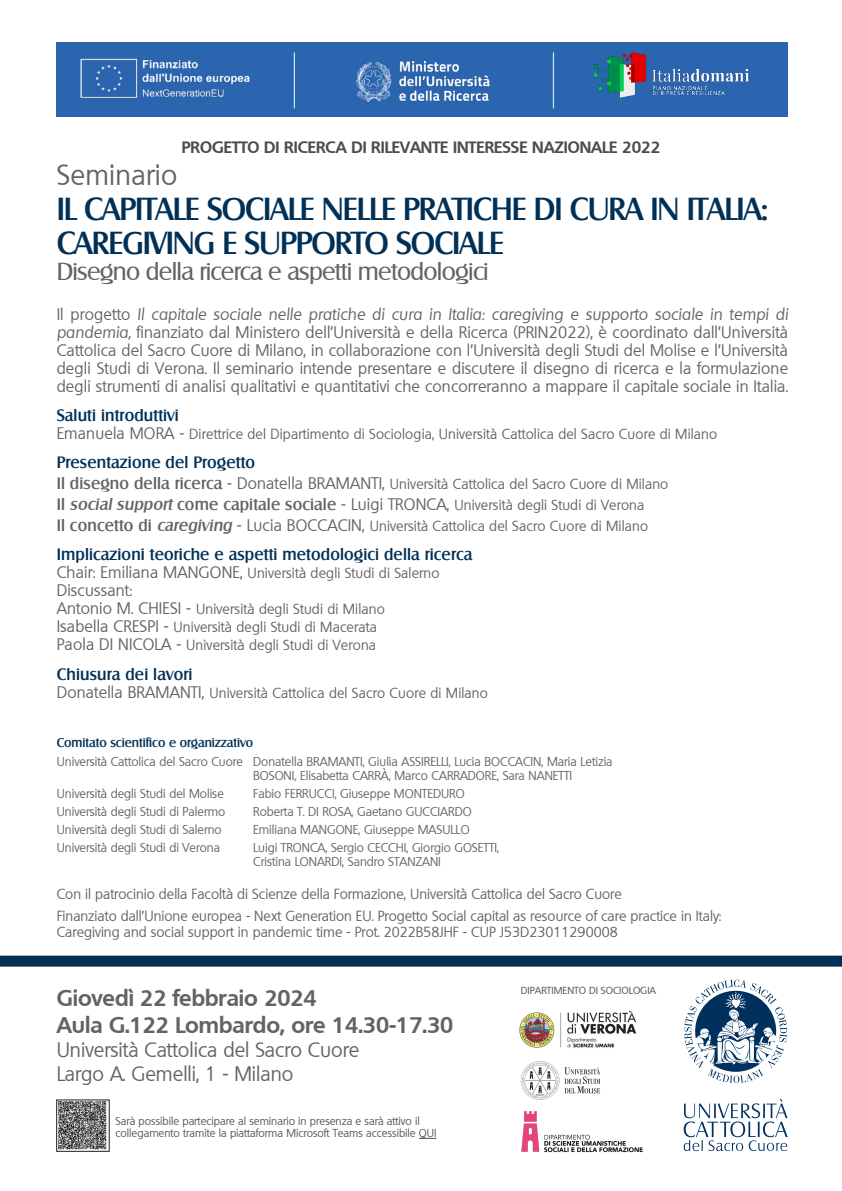
<style>
.page{position:relative;width:842px;height:1191px;background:#fff}
.page>*{position:absolute;margin:0;border:0;box-sizing:border-box;transform-origin:0 0}
.t1{font:500 31px "Salzburg";letter-spacing:-.03em;color:#003056}
.t2{font:28px "Quebec";letter-spacing:.01em;color:#636366}
.t3{font:24px "Salzburg";letter-spacing:-.03em;color:#636366}
.t4{font:700 22px "Quebec";color:#636366}
.t5{font:20px "Quebec";color:#636366}
.t6{font:16px/18px "Quebec";letter-spacing:.01em;color:#636366;text-align:justify}
.t7{font:500 16px "Salzburg";letter-spacing:.01em;color:#003056}
.t8{font:700 16px "Quebec";color:#4b4c4d}
.t9{font:14px "Quebec";letter-spacing:.01em;color:#636366}
.t10{font:12.3px/13.9px "Quebec";color:#636366}
.t11{font:500 12.3px "Salzburg";color:#003056}
.t12{font:11px/12px "Quebec";color:#54555a}
.t13{font:500 10px "Quebec";color:#636366}
.s1{font-style:italic}
.s2{font-size:16px}
.s3{font-family:"Salzburg";font-weight:500;font-size:16px}
.s4{font-family:"Salzburg";font-weight:500;font-style:italic;font-size:16px}
</style>
<div class="page">
<div style="left:0;top:955px;width:842px;height:11px;background:#003056"></div>
<svg style="left:684px;top:979px;width:103px;height:104px"></svg>
<svg style="left:684px;top:1099px;width:104px;height:52px"></svg>
<div style="left:57px;top:43px;width:731px;height:74px;background:#2b65af"></div>
<img style="left:80px;top:58px;width:170px;height:40px">
<img style="left:357px;top:61px;width:132px;height:41px">
<img style="left:593px;top:52px;width:157px;height:46px">
<hr style="left:294px;top:52px;width:1px;height:56px;background:#cae4f4">
<hr style="left:553px;top:52px;width:1px;height:56px;background:#cae4f4">
<svg style="left:521px;top:1061px;width:79px;height:38px"></svg>
<img style="left:519px;top:1010px;width:118px;height:38px">
<img style="left:521px;top:1111px;width:122px;height:42px">
<svg style="left:419px;top:1138px;width:17px;height:1px"></svg>
<img style="left:58px;top:1101px;width:49px;height:48px">
<p class="t8" style="left:182px;top:137px;width:480px">PROGETTO DI RICERCA DI RILEVANTE INTERESSE NAZIONALE 2022</p>
<p class="t2" style="left:57px;top:157px;width:122px">Seminario</p>
<p class="t1" style="left:57px;top:190px;width:713px">IL CAPITALE SOCIALE NELLE PRATICHE DI CURA IN ITALIA:</p>
<p class="t1" style="left:57px;top:224px;width:449px">CAREGIVING E SUPPORTO SOCIALE</p>
<p class="t3" style="left:57px;top:257px;width:434px">Disegno della ricerca e aspetti metodologici</p>
<p class="t6" style="left:57px;top:305px;width:733px">Il progetto <span class="s1">Il capitale sociale nelle pratiche di cura in Italia: caregiving e supporto sociale in tempi di pandemia,</span> finanziato dal Ministero dell’Università e della Ricerca (PRIN2022), è coordinato dall’Università Cattolica del Sacro Cuore di Milano, in collaborazione con l’Università degli Studi del Molise e l’Università degli Studi di Verona. Il seminario intende presentare e discutere il disegno di ricerca e la formulazione degli strumenti di analisi qualitativi e quantitativi che concorreranno a mappare il capitale sociale in Italia.</p>
<p class="t7" style="left:57px;top:405px;width:124px">Saluti introduttivi</p>
<p class="t9" style="left:57px;top:425px;width:662px"><span class="s2">Emanuela MORA -</span> Direttrice del Dipartimento di Sociologia, Università Cattolica del Sacro Cuore di Milano</p>
<p class="t7" style="left:57px;top:453px;width:200px">Presentazione del Progetto</p>
<p class="t9" style="left:57px;top:475px;width:613px"><span class="s3">Il disegno della ricerca</span> <span class="s2">- Donatella BRAMANTI,</span> Università Cattolica del Sacro Cuore di Milano</p>
<p class="t9" style="left:57px;top:496px;width:589px"><span class="s3">Il</span> <span class="s4">social support</span> <span class="s3">come capitale sociale</span> <span class="s2">- Luigi TRONCA,</span> Università degli Studi di Verona</p>
<p class="t9" style="left:57px;top:517px;width:593px"><span class="s3">Il concetto di</span> <span class="s4">caregiving</span> <span class="s2">- Lucia BOCCACIN,</span> Università Cattolica del Sacro Cuore di Milano</p>
<p class="t7" style="left:57px;top:545px;width:417px">Implicazioni teoriche e aspetti metodologici della ricerca</p>
<p class="t9" style="left:57px;top:564px;width:384px"><span class="s2">Chair: Emiliana MANGONE,</span> Università degli Studi di Salerno</p>
<p class="t6" style="left:57px;top:581px;width:77px">Discussant:</p>
<p class="t9" style="left:57px;top:600px;width:330px"><span class="s2">Antonio M. CHIESI -</span> Università degli Studi di Milano</p>
<p class="t9" style="left:57px;top:618px;width:322px"><span class="s2">Isabella CRESPI -</span> Università degli Studi di Macerata</p>
<p class="t9" style="left:57px;top:636px;width:321px"><span class="s2">Paola DI NICOLA -</span> Università degli Studi di Verona</p>
<p class="t7" style="left:57px;top:664px;width:137px">Chiusura dei lavori</p>
<p class="t9" style="left:57px;top:683px;width:433px"><span class="s2">Donatella BRAMANTI,</span> Università Cattolica del Sacro Cuore di Milano</p>
<p class="t11" style="left:57px;top:735px;width:198px">Comitato scientifico e organizzativo</p>
<p class="t10" style="left:253px;top:754px;width:361px;text-indent:-196px">Università Cattolica del Sacro Cuore Donatella BRAMANTI, Giulia ASSIRELLI, Lucia BOCCACIN, Maria Letizia<br>BOSONI, Elisabetta CARRÀ, Marco CARRADORE, Sara NANETTI</p>
<p class="t10" style="left:57px;top:786px;width:169px">Università degli Studi del Molise</p>
<p class="t10" style="left:253px;top:786px;width:213px">Fabio FERRUCCI, Giuseppe MONTEDURO</p>
<p class="t10" style="left:57px;top:804px;width:170px">Università degli Studi di Palermo</p>
<p class="t10" style="left:253px;top:804px;width:220px">Roberta T. DI ROSA, Gaetano GUCCIARDO</p>
<p class="t10" style="left:57px;top:822px;width:166px">Università degli Studi di Salerno</p>
<p class="t10" style="left:253px;top:822px;width:218px">Emiliana MANGONE, Giuseppe MASULLO</p>
<p class="t10" style="left:57px;top:841px;width:165px">Università degli Studi di Verona</p>
<p class="t10" style="left:253px;top:841px;width:247px">Luigi TRONCA, Sergio CECCHI, Giorgio GOSETTI,</p>
<p class="t10" style="left:253px;top:855px;width:189px">Cristina LONARDI, Sandro STANZANI</p>
<p class="t9" style="left:57px;top:885px;width:567px">Con il patrocinio della Facoltà di Scienze della Formazione, Università Cattolica del Sacro Cuore</p>
<p class="t9" style="left:57px;top:907px;width:666px">Finanziato dall'Unione europea - Next Generation EU. Progetto Social capital as resource of care practice in Italy:</p>
<p class="t9" style="left:57px;top:923px;width:563px">Caregiving and social support in pandemic time - Prot. 2022B58JHF - CUP J53D23011290008</p>
<p class="t4" style="left:57px;top:984px;width:262px">Giovedì 22 febbraio 2024</p>
<p class="t4" style="left:57px;top:1010px;width:398px">Aula G.122 Lombardo, ore 14.30-17.30</p>
<p class="t5" style="left:57px;top:1036px;width:304px">Università Cattolica del Sacro Cuore</p>
<p class="t5" style="left:57px;top:1060px;width:238px">Largo A. Gemelli, 1 - Milano</p>
<p class="t12" style="left:116px;top:1115px;width:322px">Sarà possibile partecipare al seminario in presenza e sarà attivo il collegamento tramite la piattaforma Microsoft Teams accessibile QUI</p>
<p class="t13" style="left:521px;top:984px;width:137px">DIPARTIMENTO DI SOCIOLOGIA</p>
</div>
